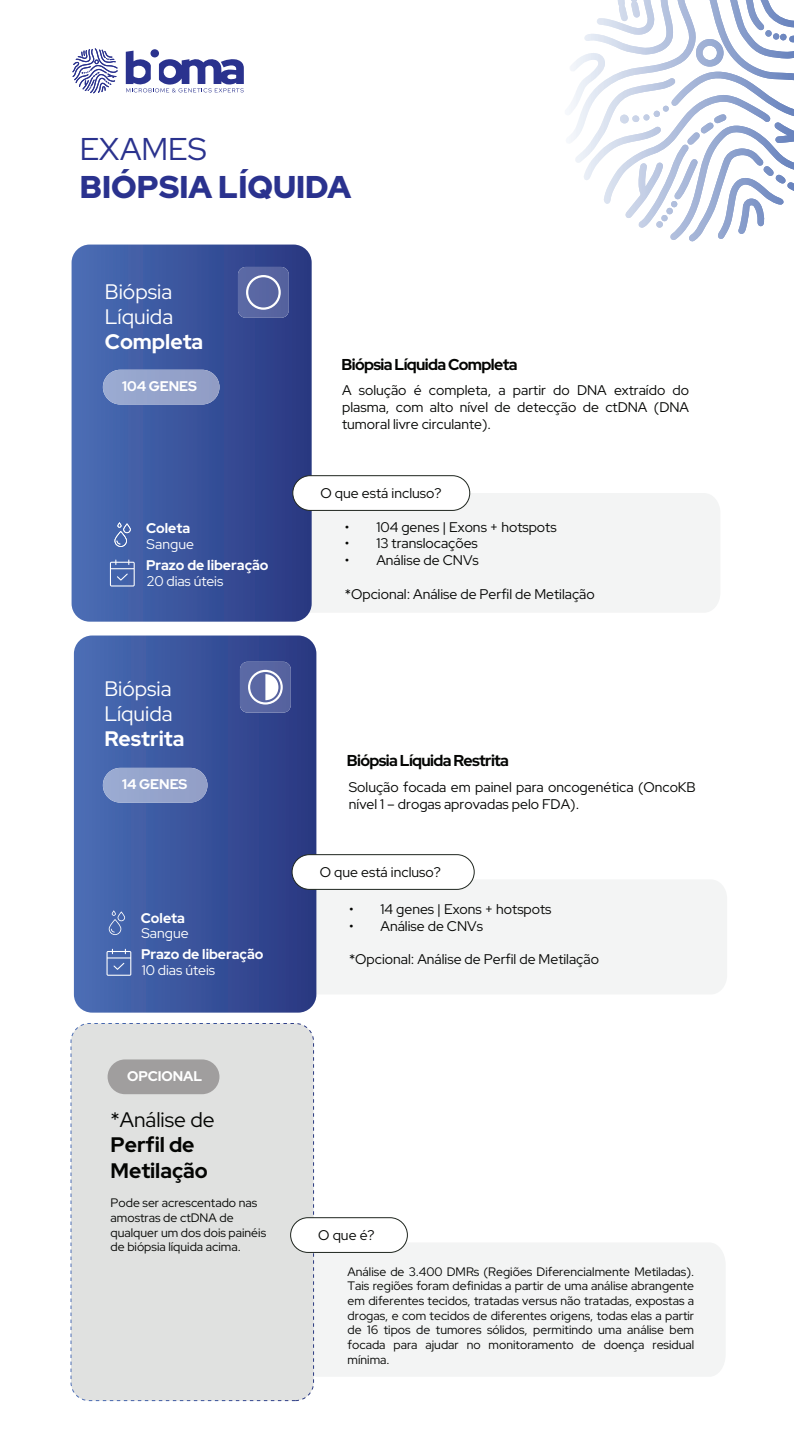
<style>
.page{position:relative;width:794px;height:1439px;background:#fff}
.page>*{position:absolute;margin:0;border:0;box-sizing:border-box;transform-origin:0 0}
.t1{font:900 31.5px "Red Hat Display";color:#2a328e}
.t2{font:31.5px "Red Hat Display";color:#2a328e}
.t3{font:21px/25.2px "Red Hat Display";color:#fff}
.t4{font:700 21px/25.2px "Red Hat Display";color:#040503}
.t5{font:700 21px "Red Hat Display";color:#fff}
.t6{font:21px "Red Hat Display";color:#040503}
.t7{font:700 15.75px "Red Hat Display";letter-spacing:-.04em;color:#040503}
.t8{font:14px/16.8px "Red Hat Display";color:#040503;text-align:justify}
.t9{font:700 14px "Red Hat Display";letter-spacing:-.005em;color:#fff}
.t10{font:14px "Red Hat Display";color:#fff}
.t11{font:12.25px/14.7px "Red Hat Display";color:#040503}
</style>
<div class="page">
<div style="left:314px;top:1242px;width:411px;height:134px;background:#f3f4f4"></div>
<svg style="left:72px;top:48px;width:46px;height:45px"></svg>
<svg style="left:126px;top:51px;width:118px;height:41px"></svg>
<div style="left:150px;top:49px;width:9px;height:8px;background:#2a328e;border-radius:50%"></div>
<svg style="left:569px;top:0;width:225px;height:144px"></svg>
<div style="left:316px;top:879px;width:411px;height:115px;background:#f3f4f4"></div>
<div style="left:312px;top:493px;width:408px;height:119px;background:#f3f4f4"></div>
<div style="left:71px;top:1023px;width:242px;height:377px;background:#e0e1e0;border-radius:18px"></div>
<div style="left:71px;top:1023px;width:243px;height:378px;border:1px dashed #fff;border-radius:18px"></div>
<svg style="left:74px;top:635px;width:242px;height:377px;background:#3b549c"></svg>
<svg style="left:72px;top:244px;width:240px;height:377px;background:#3b559d"></svg>
<div style="left:292px;top:854px;width:182px;height:35px;background:#fff;border-radius:17px"></div>
<div style="left:292px;top:854px;width:182px;height:36px;border:1px solid #1e251e;border-radius:17px"></div>
<div style="left:293px;top:476px;width:177px;height:34px;background:#fff;border-radius:17px"></div>
<div style="left:292px;top:475px;width:178px;height:36px;border:1px solid #1e251e;border-radius:17px"></div>
<svg style="left:110px;top:559px;width:25px;height:27px"></svg>
<svg style="left:106px;top:949px;width:25px;height:26px"></svg>
<div style="left:103px;top:370px;width:116px;height:34px;background:#94a2cb;border-radius:17px"></div>
<div style="left:103px;top:768px;width:104px;height:34px;background:#95a4cc;border-radius:17px"></div>
<div style="left:108px;top:1059px;width:111px;height:35px;background:#a09e9e;border-radius:17px"></div>
<div style="left:291px;top:1217px;width:116px;height:35px;background:#fff;border-radius:17px"></div>
<div style="left:290px;top:1217px;width:118px;height:36px;border:1px solid #1e251e;border-radius:17px"></div>
<svg style="left:238px;top:267px;width:51px;height:51px;background:#6773aa"></svg>
<svg style="left:240px;top:662px;width:51px;height:50px;background:#7883b4"></svg>
<svg style="left:109px;top:910px;width:16px;height:25px"></svg>
<svg style="left:114px;top:522px;width:17px;height:25px"></svg>
<h1 class="t2" style="left:80px;top:128px;width:128px">EXAMES</h1>
<h1 class="t1" style="left:80px;top:166px;width:273px">BIÓPSIA LÍQUIDA</h1>
<h2 class="t3" style="left:105px;top:278px;width:70px">Biópsia<br>Líquida</h2>
<h2 class="t5" style="left:105px;top:328px;width:100px">Completa</h2>
<p class="t9" style="left:122px;top:377px;width:76px">104 GENES</p>
<p class="t9" style="left:146px;top:519px;width:46px">Coleta</p>
<p class="t10" style="left:147px;top:535px;width:49px">Sangue</p>
<p class="t9" style="left:146px;top:556px;width:124px">Prazo de liberação</p>
<p class="t10" style="left:147px;top:572px;width:78px">20 dias úteis</p>
<h2 class="t3" style="left:104px;top:675px;width:70px">Biópsia<br>Líquida</h2>
<h2 class="t5" style="left:104px;top:725px;width:82px">Restrita</h2>
<p class="t9" style="left:122px;top:775px;width:67px">14 GENES</p>
<p class="t9" style="left:141px;top:908px;width:46px">Coleta</p>
<p class="t10" style="left:141px;top:924px;width:49px">Sangue</p>
<p class="t9" style="left:141px;top:945px;width:124px">Prazo de liberação</p>
<p class="t10" style="left:142px;top:960px;width:75px">10 dias úteis</p>
<p class="t9" style="left:127px;top:1067px;width:77px">OPCIONAL</p>
<h2 class="t6" style="left:111px;top:1106px;width:105px">*Análise de</h2>
<h2 class="t4" style="left:111px;top:1132px;width:99px">Perfil de<br>Metilação</h2>
<p class="t11" style="left:111px;top:1195px;width:157px">Pode ser acrescentado nas amostras de ctDNA de qualquer um dos dois painéis de biópsia líquida acima.</p>
<p class="t7" style="left:342px;top:354px;width:177px">Biópsia Líquida Completa</p>
<p class="t8" style="left:342px;top:381px;width:348px">A solução é completa, a partir do DNA extraído do plasma, com alto nível de detecção de ctDNA (DNA tumoral livre circulante).</p>
<p class="t8" style="left:320px;top:484px;width:123px">O que está incluso?</p>
<p class="t8" style="left:345px;top:518px;width:213px">• 104 genes | Exons + hotspots</p>
<p class="t8" style="left:345px;top:535px;width:134px">• 13 translocações</p>
<p class="t8" style="left:345px;top:551px;width:135px">• Análise de CNVs</p>
<p class="t8" style="left:345px;top:585px;width:251px">*Opcional: Análise de Perfil de Metilação</p>
<p class="t7" style="left:347px;top:750px;width:164px">Biópsia Líquida Restrita</p>
<p class="t8" style="left:349px;top:778px;width:348px">Solução focada em painel para oncogenética (OncoKB nível 1 – drogas aprovadas pelo FDA).</p>
<p class="t8" style="left:320px;top:863px;width:123px">O que está incluso?</p>
<p class="t8" style="left:349px;top:900px;width:204px">• 14 genes | Exons + hotspots</p>
<p class="t8" style="left:349px;top:917px;width:135px">• Análise de CNVs</p>
<p class="t8" style="left:349px;top:951px;width:251px">*Opcional: Análise de Perfil de Metilação</p>
<p class="t8" style="left:318px;top:1226px;width:58px">O que é?</p>
<p class="t11" style="left:347px;top:1263px;width:348px;text-align:justify">Análise de 3.400 DMRs (Regiões Diferencialmente Metiladas).<br>Tais regiões foram definidas a partir de uma análise abrangente em diferentes tecidos, tratadas versus não tratadas, expostas a drogas, e com tecidos de diferentes origens, todas elas a partir de 16 tipos de tumores sólidos, permitindo uma análise bem focada para ajudar no monitoramento de doença residual mínima.</p>
</div>
